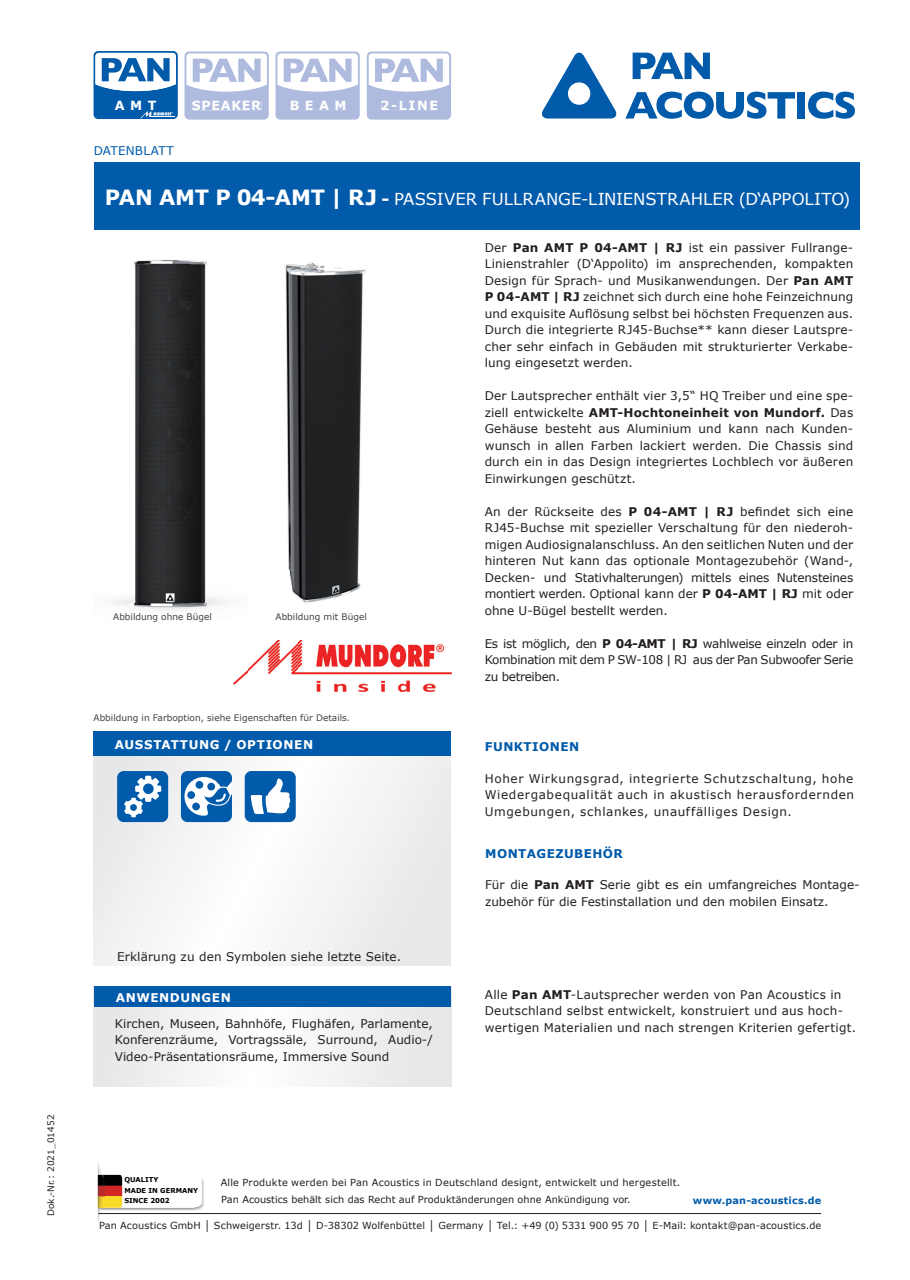
<style>
.page{position:relative;width:910px;height:1280px;background:#fff}
.page>*{position:absolute;margin:0;border:0;box-sizing:border-box;transform-origin:0 0}
.t1{font:16.5px "Verdana";color:#fff}
.t2{font:700 12.75px "Verdana";letter-spacing:.125em;color:#fff}
.t3{font:700 12.75px "Verdana";letter-spacing:.05em;color:#fff}
.t4{font:12px/16.5px "Verdana";letter-spacing:.01em;color:#231f20;text-align:justify}
.t5{font:700 12px "Verdana";letter-spacing:.05em;color:#fff}
.t6{font:700 12px "Verdana";letter-spacing:.035em;color:#015aaa}
.t7{font:12px "Verdana";letter-spacing:.01em;color:#015aaa}
.t8{font:9.75px "Verdana";letter-spacing:.005em;color:#231f20}
.t9{font:700 9.75px "Verdana";letter-spacing:.02em;color:#015aaa}
.t10{font:9px "Verdana";color:#414243}
.t11{font:9px "Verdana";color:#231f20}
.t12{font:700 6.75px/10.4px "Verdana";color:#000}
.s1{font-weight:700;font-size:21px}
.s2{font-weight:700}
</style>
<div class="page">
<div style="left:94px;top:162px;width:765px;height:68px;background:#015aaa"></div>
<svg style="left:633px;top:53px;width:77px;height:26px"></svg>
<svg style="left:625px;top:92px;width:170px;height:27px"></svg>
<div style="left:797px;top:92px;width:8px;height:27px;background:#015aaa"></div>
<svg style="left:808px;top:92px;width:47px;height:27px"></svg>
<svg style="left:542px;top:52px;width:75px;height:67px"></svg>
<img style="left:98px;top:1162px;width:3px;height:61px">
<svg style="left:98px;top:1166px;width:106px;height:45px"></svg>
<hr style="left:98px;top:1213px;width:723px;height:1px;background:#231f20">
<svg style="left:185px;top:52px;width:84px;height:68px"></svg>
<div style="left:193px;top:101px;width:57px;height:9px;background:#aebade"></div>
<div style="left:252px;top:101px;width:9px;height:9px;background:#aebade"></div>
<svg style="left:275px;top:52px;width:85px;height:68px"></svg>
<div style="left:291px;top:101px;width:54px;height:9px;background:#aebade"></div>
<svg style="left:367px;top:52px;width:84px;height:68px"></svg>
<div style="left:382px;top:101px;width:55px;height:9px;background:#aebade"></div>
<svg style="left:94px;top:51px;width:84px;height:68px"></svg>
<div style="left:94px;top:731px;width:357px;height:234px;background:#f3f4f4"></div>
<div style="left:94px;top:986px;width:357px;height:100px;background:linear-gradient(to right,#f2f3f4,#f0f0f1)"></div>
<div style="left:93px;top:731px;width:358px;height:25px;background:#015aaa"></div>
<div style="left:94px;top:986px;width:357px;height:21px;background:#015aaa"></div>
<div style="left:117px;top:771px;width:51px;height:51px;background:#015aaa;border-radius:7px"></div>
<svg style="left:124px;top:776px;width:37px;height:41px"></svg>
<div style="left:181px;top:771px;width:51px;height:51px;background:#015aaa;border-radius:7px"></div>
<svg style="left:184px;top:777px;width:48px;height:39px"></svg>
<div style="left:245px;top:771px;width:51px;height:51px;background:#015aaa;border-radius:7px"></div>
<svg style="left:251px;top:778px;width:39px;height:36px"></svg>
<img style="left:247px;top:640px;width:205px;height:51px">
<img style="left:285px;top:262px;width:81px;height:341px">
<img style="left:113px;top:260px;width:134px;height:425px">
<p class="t11" style="left:45px;top:1216px;width:103px;rotate:-90deg">Dok.-Nr.: 2021_01452</p>
<p class="t2" style="left:115px;top:96px;width:43px">AMT</p>
<p class="t7" style="left:94px;top:142px;width:82px">DATENBLATT</p>
<p class="t3" style="left:192px;top:96px;width:71px">SPEAKER</p>
<p class="t2" style="left:290px;top:96px;width:58px">BEAM</p>
<p class="t2" style="left:380px;top:96px;width:59px">2-LINE</p>
<h1 class="t1" style="left:105px;top:188px;width:747px"><span class="s1">PAN AMT P 04-AMT | RJ</span> <span class="s2">-</span> PASSIVER FULLRANGE-LINIENSTRAHLER (D‘APPOLITO)</h1>
<p class="t10" style="left:113px;top:611px;width:100px">Abbildung ohne Bügel</p>
<p class="t10" style="left:275px;top:611px;width:93px">Abbildung mit Bügel</p>
<p class="t10" style="left:94px;top:711px;width:258px">Abbildung in Farboption, siehe Eigenschaften für Details.</p>
<p class="t5" style="left:115px;top:736px;width:200px">AUSSTATTUNG / OPTIONEN</p>
<p class="t4" style="left:117px;top:948px;width:286px">Erklärung zu den Symbolen siehe letzte Seite.</p>
<p class="t5" style="left:116px;top:989px;width:117px">ANWENDUNGEN</p>
<p class="t4" style="left:115px;top:1015px;width:320px">Kirchen, Museen, Bahnhöfe, Flughäfen, Parlamente, Konferenzräume, Vortragssäle, Surround, Audio-/ Video-Präsentationsräume, Immersive Sound</p>
<p class="t4" style="left:485px;top:239px;width:370px">Der <span class="s2">Pan AMT P 04-AMT | RJ</span> ist ein passiver Fullrange-Linienstrahler (D‘Appolito) im ansprechenden, kompakten Design für Sprach- und Musikanwendungen. Der <span class="s2">Pan AMT P 04-AMT | RJ</span> zeichnet sich durch eine hohe Feinzeichnung und exquisite Auflösung selbst bei höchsten Frequenzen aus.<br>Durch die integrierte RJ45-Buchse** kann dieser Lautspre&shy;cher sehr einfach in Gebäuden mit strukturierter Verkabe&shy;lung eingesetzt werden.</p>
<p class="t4" style="left:485px;top:387px;width:370px">Der Lautsprecher enthält vier 3,5“ HQ Treiber und eine spe&shy;ziell entwickelte <span class="s2">AMT-Hochtoneinheit von Mundorf.</span> Das Gehäuse besteht aus Aluminium und kann nach Kunden&shy;wunsch in allen Farben lackiert werden. Die Chassis sind durch ein in das Design integriertes Lochblech vor äußeren Einwirkungen geschützt.</p>
<p class="t4" style="left:485px;top:503px;width:370px">An der Rückseite des <span class="s2">P 04-AMT | RJ</span> befindet sich eine RJ45-Buchse mit spezieller Verschaltung für den niederoh&shy;migen Audiosignalanschluss. An den seitlichen Nuten und der hinteren Nut kann das optionale Montagezubehör (Wand-, Decken- und Stativhalterungen) mittels eines Nutensteines montiert werden. Optional kann der <span class="s2">P 04-AMT | RJ</span> mit oder ohne U-Bügel bestellt werden.</p>
<p class="t4" style="left:485px;top:635px;width:370px">Es ist möglich, den <span class="s2">P 04-AMT | RJ</span> wahlweise einzeln oder in Kombination mit dem P SW-108 | RJ aus der Pan Subwoofer Serie zu betreiben.</p>
<p class="t6" style="left:485px;top:738px;width:96px">FUNKTIONEN</p>
<p class="t4" style="left:485px;top:770px;width:371px">Hoher Wirkungsgrad, integrierte Schutzschaltung, hohe Wiedergabequalität auch in akustisch herausfordernden Umgebungen, schlankes, unauffälliges Design.</p>
<p class="t6" style="left:485px;top:845px;width:139px">MONTAGEZUBEHÖR</p>
<p class="t4" style="left:485px;top:876px;width:376px">Für die <span class="s2">Pan AMT</span> Serie gibt es ein umfangreiches Montage&shy;zubehör für die Festinstallation und den mobilen Einsatz.</p>
<p class="t4" style="left:485px;top:986px;width:373px;text-align:left">Alle <span class="s2">Pan AMT</span>-Lautsprecher werden von Pan Acoustics in<br>Deutschland selbst entwickelt, konstruiert und aus hoch&shy;wertigen Materialien und nach strengen Kriterien gefertigt.</p>
<p class="t12" style="left:124px;top:1175px;width:75px">QUALITY<br>MADE IN GERMANY<br>SINCE 2002</p>
<p class="t8" style="left:99px;top:1219px;width:724px">Pan Acoustics GmbH │ Schweigerstr. 13d │ D-38302 Wolfenbüttel │ Germany │ Tel.: +49 (0) 5331 900 95 70 │ E-Mail: kontakt@pan-acoustics.de</p>
<p class="t8" style="left:221px;top:1176px;width:461px">Alle Produkte werden bei Pan Acoustics in Deutschland designt, entwickelt und hergestellt.</p>
<p class="t8" style="left:221px;top:1193px;width:411px">Pan Acoustics behält sich das Recht auf Produktänderungen ohne Ankündigung vor.</p>
<p class="t9" style="left:693px;top:1193px;width:130px">www.pan-acoustics.de</p>
</div>
